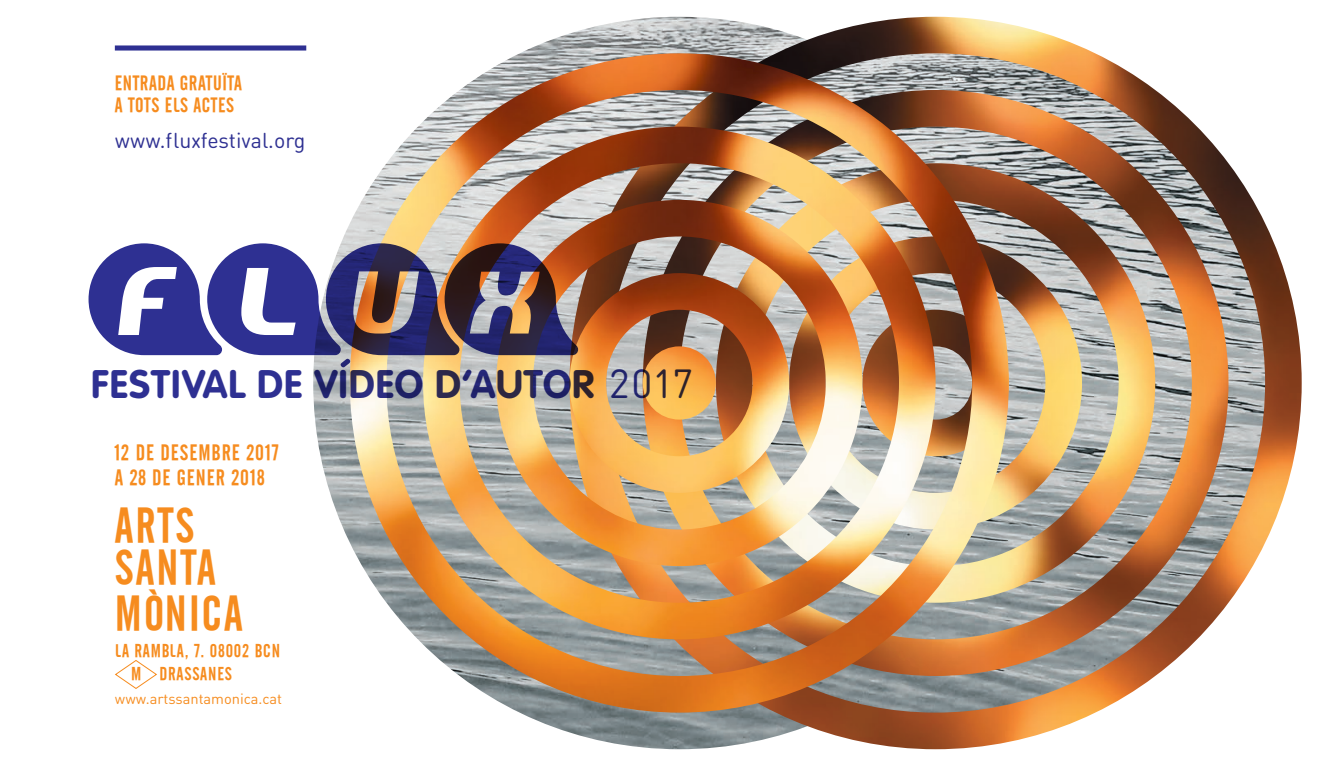
<style>
.page{position:relative;width:1340px;height:766px;background:#fff}
.page>*{position:absolute;margin:0;border:0;box-sizing:border-box;transform-origin:0 0}
.t1{font:48.15px "Cafeta";letter-spacing:.045em;color:#f68c1f}
.t2{font:700 39.15px "VAG Rounded";letter-spacing:.02em;color:#2e3092}
.t3{font:21.82px "Cafeta";letter-spacing:.045em;color:#f68c1f}
.t4{font:21.15px "DIN Round Pro";color:#2e3092}
.t5{font:20.25px "Cafeta";letter-spacing:.03em;color:#f68c1f}
.t6{font:18.22px "Cafeta";letter-spacing:.045em;color:#f68c1f}
.t7{font:14.62px "DIN Round Pro";color:#f68c1f}
.s1{font-family:"DIN Round Pro";font-weight:400;font-size:40.05px}
</style>
<div class="page">
<img style="left:313px;top:17px;width:732px;height:732px;border-radius:366px">
<img style="left:569px;top:17px;width:732px;height:732px;border-radius:366px">
<img style="left:1008px;top:53px;width:257px;height:659px">
<img style="left:350px;top:53px;width:658px;height:659px">
<svg style="left:88px;top:243px;width:490px;height:124px"></svg>
<div style="left:115px;top:45px;width:191px;height:6px;background:#2e3092"></div>
<svg style="left:115px;top:660px;width:42px;height:29px"></svg>
<p class="t5" style="left:115px;top:72px;width:128px">ENTRADA GRATUÏTA</p>
<p class="t5" style="left:115px;top:94px;width:121px">A TOTS ELS ACTES</p>
<p class="t4" style="left:115px;top:126px;width:192px">www.fluxfestival.org</p>
<h2 class="t2" style="left:91px;top:361px;width:603px">FESTIVAL DE VIDEO D’AUTOR <span class="s1">2017</span></h2>
<p class="t3" style="left:115px;top:440px;width:165px">12 DE DESEMBRE 2017</p>
<p class="t3" style="left:115px;top:465px;width:152px">A 28 DE GENER 2018</p>
<p class="t1" style="left:115px;top:498px;width:81px">ARTS</p>
<p class="t1" style="left:115px;top:540px;width:102px">SANTA</p>
<p class="t1" style="left:115px;top:586px;width:129px">MÒNICA</p>
<p class="t6" style="left:115px;top:640px;width:167px">LA RAMBLA, 7. 08002 BCN</p>
<p class="t6" style="left:131px;top:663px;width:102px">M DRASSANES</p>
<p class="t7" style="left:115px;top:689px;width:169px">www.artssantamonica.cat</p>
</div>
